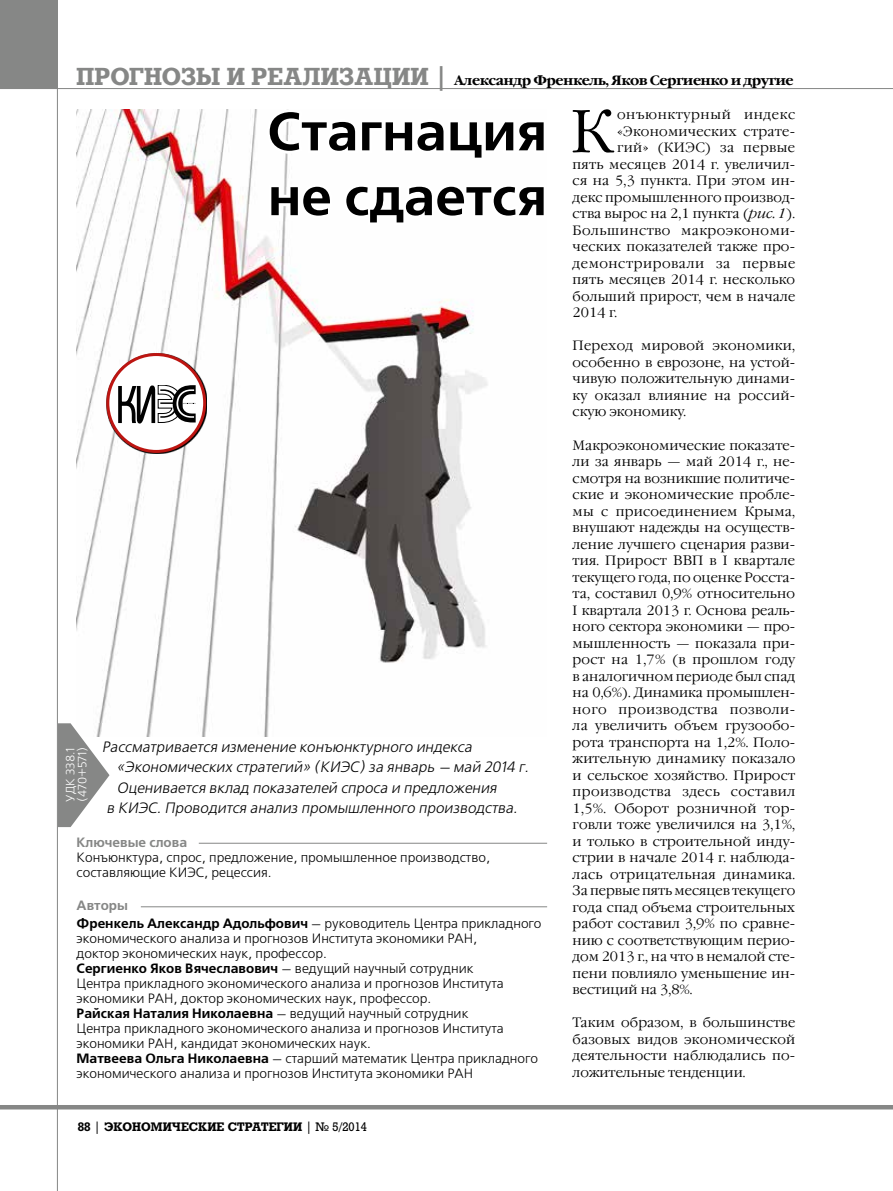
<style>
.page{position:relative;width:893px;height:1191px;background:#fff}
.page>*{position:absolute;margin:0;border:0;box-sizing:border-box;transform-origin:0 0}
.t1{font:300 60.6px "Garamond C";color:#000}
.t2{font:700 54px/64.8px "Free Set C";color:#000}
.t3{font:italic 15px "Free Set C";color:#000}
.t4{font:300 13.5px/16.5px "Garamond C";letter-spacing:.015em;color:#000;text-align:justify}
.t5{font:13.5px/15px "Free Set C";color:#000}
.t6{font:700 13.5px "Garamond C";letter-spacing:-.035em;color:#000}
.t7{font:300 13.5px "Garamond C";letter-spacing:.035em;color:#000}
.t8{font:300 13.5px "Garamond C";letter-spacing:.045em;color:#000}
.t9{font:700 13.5px "Free Set C";color:#868786}
.t10{font:300 13.5px "Garamond C";letter-spacing:.05em;color:#000}
.t11{font:700 12px "Rodeo";color:#000}
.t12{font:12px/12px "Free Set C";color:#fff}
.s1{font-family:"Rodeo";font-size:24px;color:#868786}
.s2{font-style:italic}
.s3{font-weight:700}
.s4{font-weight:400}
</style>
<div class="page">
<div style="left:0;top:0;width:58px;height:89px;background:#868786"></div>
<hr style="left:57px;top:0;width:1px;height:1191px;background:#868786">
<hr style="left:0;top:88px;width:893px;height:1px;background:#868786">
<hr style="left:0;top:1105px;width:893px;height:4px;background:#868786">
<img style="left:77px;top:109px;width:411px;height:627px">
<svg style="left:106px;top:353px;width:101px;height:101px"></svg>
<div style="left:108px;top:354px;width:97px;height:97px;background:#fff;border-radius:50%"></div>
<div style="left:106px;top:353px;width:100px;height:100px;border:3px solid #bd1511;border-radius:50%"></div>
<svg style="left:118px;top:385px;width:78px;height:39px"></svg>
<svg style="left:264px;top:109px;width:224px;height:55px"></svg>
<svg style="left:265px;top:181px;width:223px;height:47px"></svg>
<hr style="left:141px;top:906px;width:406px;height:1px;background:#868786">
<hr style="left:199px;top:843px;width:348px;height:1px;background:#868786">
<svg style="left:58px;top:723px;width:52px;height:104px"></svg>
<p class="t6" style="left:77px;top:73px;width:719px"><span class="s1">ПРОГНОЗЫ И РЕАЛИЗАЦИИ |</span> Александр Френкель, Яков Сергиенко и другие</p>
<h2 class="t2" style="left:267px;top:101px;width:281px">Стагнация не сдается</h2>
<h1 class="t1" style="left:570px;top:98px;width:44px">К</h1>
<p class="t10" style="left:617px;top:107px;width:180px">онъюнктурный индекс</p>
<p class="t4" style="left:617px;top:123px;width:180px">«Экономических страте-</p>
<p class="t4" style="left:617px;top:140px;width:180px">гий» (КИЭС) за первые</p>
<p class="t4" style="left:573px;top:156px;width:224px">пять месяцев 2014 г. увеличил-</p>
<p class="t4" style="left:573px;top:173px;width:224px">ся на 5,3 пункта. При этом ин-</p>
<p class="t4" style="left:573px;top:189px;width:224px">декс промышленного производ-</p>
<p class="t4" style="left:573px;top:206px;width:224px">ства вырос на 2,1 пункта (<span class="s2">рис. 1</span>).</p>
<p class="t7" style="left:573px;top:223px;width:224px">Большинство макроэкономи-</p>
<p class="t4" style="left:573px;top:239px;width:224px">ческих показателей также про-</p>
<p class="t8" style="left:573px;top:256px;width:224px">демонстрировали за первые</p>
<p class="t4" style="left:573px;top:272px;width:224px">пять месяцев 2014 г. несколько</p>
<p class="t4" style="left:573px;top:288px;width:224px">больший прирост, чем в начале</p>
<p class="t4" style="left:573px;top:305px;width:46px">2014 г.</p>
<p class="t4" style="left:573px;top:338px;width:224px">Переход мировой экономики, особенно в еврозоне, на устой&shy;чивую положительную динами&shy;ку оказал влияние на россий&shy;скую экономику.</p>
<p class="t4" style="left:573px;top:437px;width:224px">Макроэкономические показате&shy;ли за январь — май 2014 г., не&shy;смотря на возникшие политиче&shy;ские и экономические пробле&shy;мы с присоединением Крыма, внушают надежды на осуществ&shy;ление лучшего сценария разви&shy;тия. Прирост ВВП в I квартале текущего года, по оценке Росста&shy;та, составил 0,9% относительно I квартала 2013 г. Основа реаль&shy;ного сектора экономики — про&shy;мышленность — показала при&shy;рост на 1,7% (в прошлом году в аналогичном периоде был спад на 0,6%). Динамика промышлен&shy;ного производства позволи&shy;ла увеличить объем грузообо&shy;рота транспорта на 1,2%. Поло&shy;жительную динамику показало и сельское хозяйство. Прирост производства здесь составил 1,5%. Оборот розничной тор&shy;говли тоже увеличился на 3,1%, и только в строительной инду&shy;стрии в начале 2014 г. наблюда&shy;лась отрицательная динамика.<br>За первые пять месяцев текущего года спад объема строительных работ составил 3,9% по сравне&shy;нию с соответствующим перио&shy;дом 2013 г., на что в немалой сте&shy;пени повлияло уменьшение ин&shy;вестиций на 3,8%.</p>
<p class="t4" style="left:573px;top:1014px;width:224px">Таким образом, в большинстве базовых видов экономической деятельности наблюдались по&shy;ложительные тенденции.</p>
<p class="t3" style="left:102px;top:739px;width:374px">Рассматривается изменение конъюнктурного индекса</p>
<p class="t3" style="left:117px;top:759px;width:416px">«Экономических стратегий» (КИЭС) за январь — май 2014 г.</p>
<p class="t3" style="left:117px;top:779px;width:384px">Оценивается вклад показателей спроса и предложения</p>
<p class="t3" style="left:106px;top:800px;width:416px">в КИЭС.Проводится анализ промышленного производства.</p>
<p class="t12" style="left:65px;top:802px;width:57px;rotate:-90deg">УДК 338.1 (470+571)</p>
<p class="t9" style="left:77px;top:834px;width:112px">Ключевые слова</p>
<p class="t5" style="left:77px;top:850px;width:415px">Конъюнктура, спрос, предложение, промышленное производство, составляющие КИЭС, рецессия.</p>
<p class="t5" style="left:77px;top:916px;width:467px"><span class="s3">Френкель Александр Адольфович</span> — руководитель Центра прикладного экономического анализа и прогнозов Института экономики РАН,<br>доктор экономических наук, профессор.<br><span class="s3">Сергиенко Яков Вячеславович</span> — ведущий научный сотрудник<br>Центра прикладного экономического анализа и прогнозов Института экономики РАН, доктор экономических наук, профессор.<br><span class="s3">Райская Наталия Николаевна</span> — ведущий научный сотрудник<br>Центра прикладного экономического анализа и прогнозов Института экономики РАН, кандидат экономических наук.<br><span class="s3">Матвеева Ольга Николаевна</span> — старший математик Центра прикладного экономического анализа и прогнозов Института экономики РАН</p>
<p class="t9" style="left:77px;top:898px;width:53px">Авторы</p>
<p class="t11" style="left:78px;top:1119px;width:291px">88 <span class="s4">|</span> ЭКОНОМИЧЕСКИЕ СТРАТЕГИИ <span class="s4">| № 5/2014</span></p>
</div>
